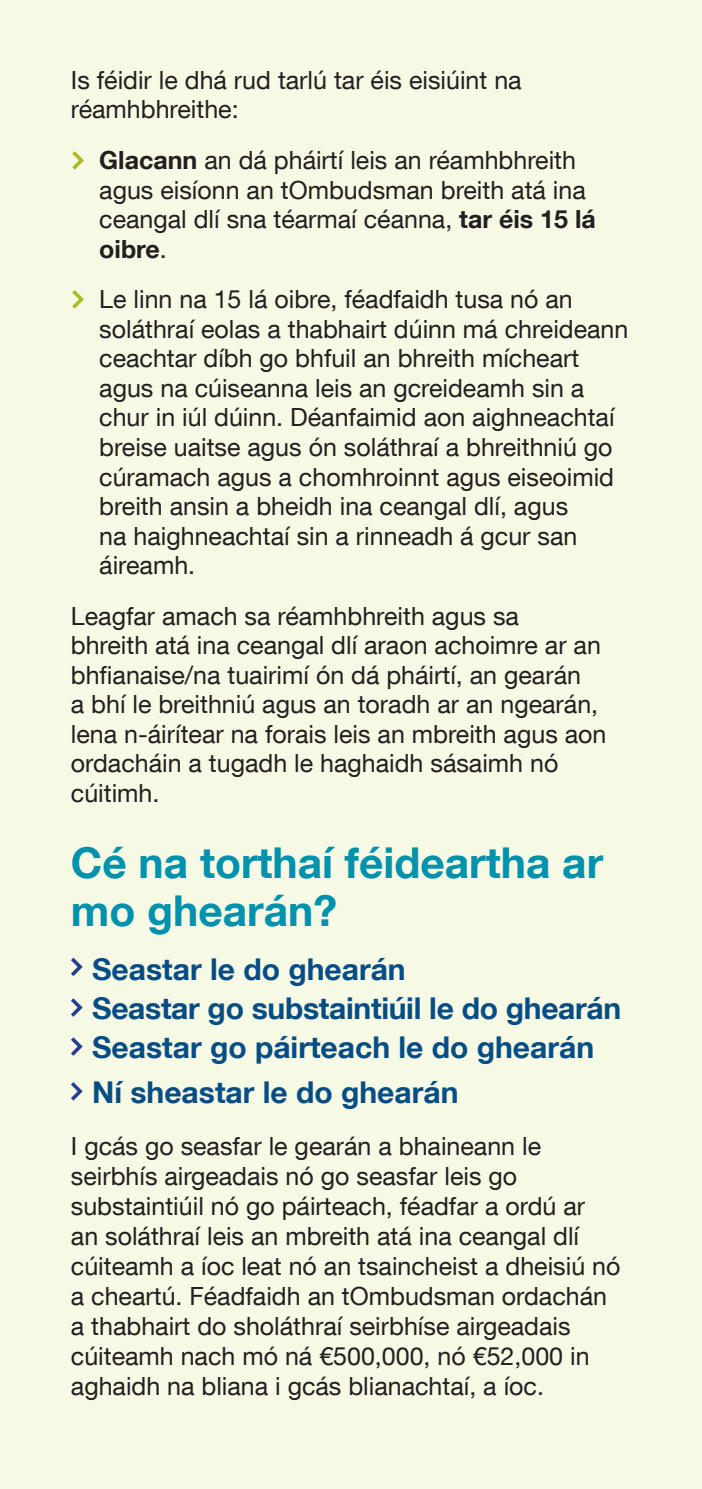
<style>
.page{position:relative;width:702px;height:1489px;background:#fff}
.page>*{position:absolute;margin:0;border:0;box-sizing:border-box;transform-origin:0 0}
.Master_head{font:700 42.5px/47.5px "Helvetica Neue LT Com";color:#0091ad}
.t1{font:700 30px "Helvetica Neue LT Com";color:#064d85}
.MASTER_body{font:25px/29.5px "Helvetica Neue LT Com";color:#231f20}
.s1{font-weight:700}
</style>
<div class="page">
<div style="left:0;top:0;width:702px;height:1488px;background:#f6f9e3"></div>
<svg style="left:72px;top:151px;width:12px;height:19px"></svg>
<svg style="left:72px;top:290px;width:12px;height:19px"></svg>
<svg style="left:71px;top:957px;width:12px;height:19px"></svg>
<svg style="left:71px;top:998px;width:12px;height:19px"></svg>
<svg style="left:71px;top:1037px;width:12px;height:19px"></svg>
<svg style="left:71px;top:1082px;width:12px;height:19px"></svg>
<p class="MASTER_body" style="left:71px;top:64px;width:452px">Is féidir le dhá rud tarlú tar éis eisiúint na réamhbhreithe:</p>
<p class="MASTER_body" style="left:99px;top:145px;width:498px"><span class="s1">Glacann</span> an dá pháirtí leis an réamhbhreith agus eisíonn an tOmbudsman breith atá ina ceangal dlí sna téarmaí céanna, <span class="s1">tar éis 15 lá oibre</span>.</p>
<p class="MASTER_body" style="left:99px;top:284px;width:530px">Le linn na 15 lá oibre, féadfaidh tusa nó an soláthraí eolas a thabhairt dúinn má chreideann ceachtar díbh go bhfuil an bhreith mícheart agus na cúiseanna leis an gcreideamh sin a chur in iúl dúinn. Déanfaimid aon aighneachtaí breise uaitse agus ón soláthraí a bhreithniú go cúramach agus a chomhroinnt agus eiseoimid breith ansin a bheidh ina ceangal dlí, agus<br>na haighneachtaí sin a rinneadh á gcur san áireamh.</p>
<p class="MASTER_body" style="left:71px;top:600px;width:537px">Leagfar amach sa réamhbhreith agus sa<br>bhreith atá ina ceangal dlí araon achoimre ar an bhfianaise/na tuairimí ón dá pháirtí, an gearán<br>a bhí le breithniú agus an toradh ar an ngearán, lena n-áirítear na forais leis an mbreith agus aon ordacháin a tugadh le haghaidh sásaimh nó cúitimh.</p>
<p class="Master_head" style="left:71px;top:838px;width:534px">Cé na torthaí féideartha ar mo ghearán?</p>
<p class="t1" style="left:92px;top:949px;width:315px">Seastar le do ghearán</p>
<p class="t1" style="left:92px;top:989px;width:530px">Seastar go substaintiúil le do ghearán</p>
<p class="t1" style="left:92px;top:1028px;width:503px">Seastar go páirteach le do ghearán</p>
<p class="t1" style="left:92px;top:1073px;width:368px">Ní sheastar le do ghearán</p>
<p class="MASTER_body" style="left:71px;top:1130px;width:551px">I gcás go seasfar le gearán a bhaineann le seirbhís airgeadais nó go seasfar leis go substaintiúil nó go páirteach, féadfar a ordú ar<br>an soláthraí leis an mbreith atá ina ceangal dlí cúiteamh a íoc leat nó an tsaincheist a dheisiú nó a cheartú. Féadfaidh an tOmbudsman ordachán a thabhairt do sholáthraí seirbhíse airgeadais cúiteamh nach mó ná €500,000, nó €52,000 in aghaidh na bliana i gcás blianachtaí, a íoc.</p>
</div>
